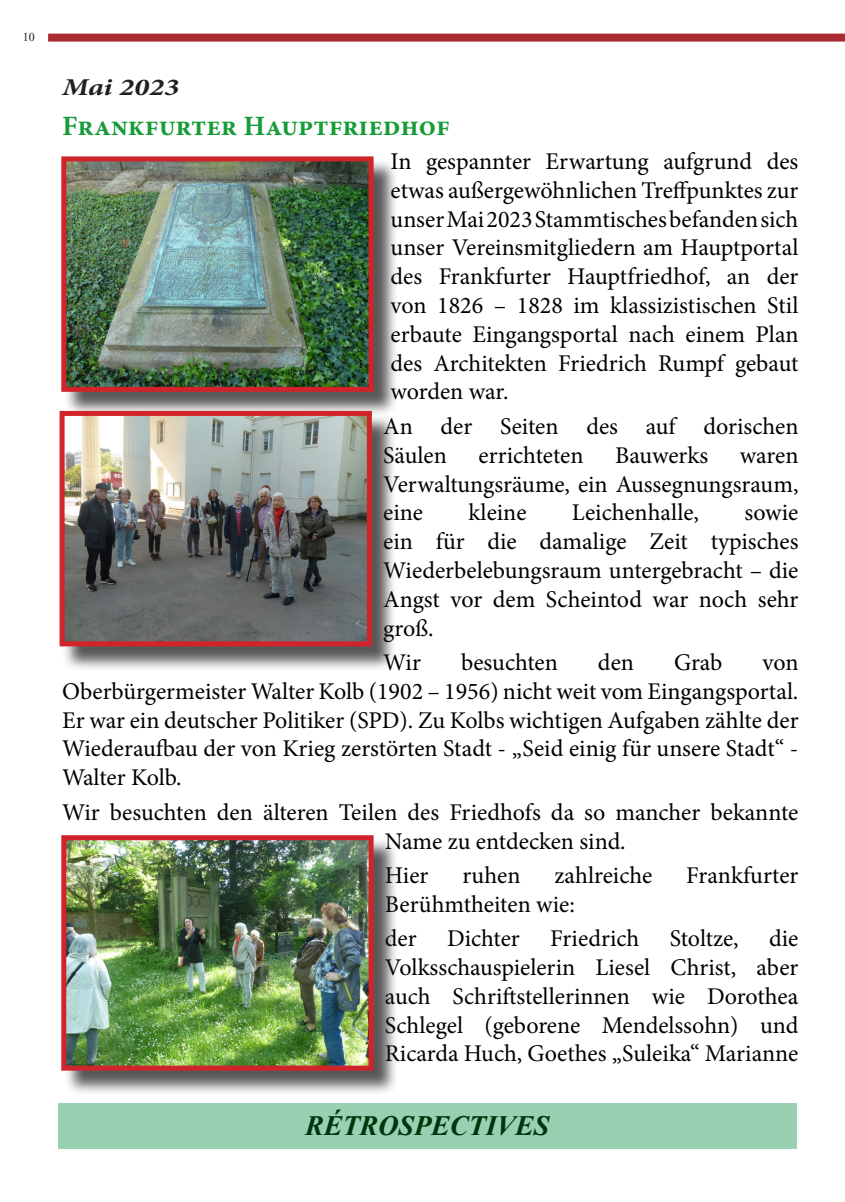
<style>
.page{position:relative;width:845px;height:1202px;background:#fff}
.page>*{position:absolute;margin:0;border:0;box-sizing:border-box;transform-origin:0 0}
.t1{font:700 28px "Minion Pro";color:#179d38}
.t2{font:italic 700 28px "Times New Roman";color:#03350d}
.t3{font:italic 700 24.2px "Minion Pro";color:#231f20;scale:1.25 1}
.t4{font:24px/28.8px "Minion Pro";color:#000;text-align:justify}
.t5{font:12px "Times New Roman";color:#231f20}
</style>
<div class="page">
<div style="left:48px;top:34px;width:797px;height:8px;background:#ab2b32"></div>
<div style="left:58px;top:1103px;width:739px;height:46px;background:#97d1b2"></div>
<div style="left:64px;top:159px;width:335px;height:258px;background:#231f20;opacity:.75"></div>
<img style="left:67px;top:162px;width:300px;height:224px">
<div style="left:61px;top:156px;width:312px;height:236px;border:5px solid #d1232a"></div>
<div style="left:62px;top:414px;width:335px;height:257px;background:#231f20;opacity:.75"></div>
<img style="left:66px;top:417px;width:300px;height:223px">
<div style="left:60px;top:411px;width:312px;height:235px;border:5px solid #d1232a"></div>
<div style="left:64px;top:838px;width:335px;height:258px;background:#231f20;opacity:.75"></div>
<img style="left:67px;top:841px;width:300px;height:224px">
<div style="left:61px;top:835px;width:312px;height:236px;border:5px solid #d1232a"></div>
<p class="t5" style="left:23px;top:28px;width:13px">10</p>
<p class="t3" style="left:62px;top:70px;width:95px">Mai 2023</p>
<p class="t1" style="left:62px;top:106px;width:389px">Frankfurter Hauptfriedhof</p>
<p class="t4" style="left:390px;top:147px;width:409px">In gespannter Erwartung aufgrund des etwas außergewöhnlichen Treffpunktes zur unser Mai 2023 Stammtisches befanden sich unser Vereinsmitgliedern am Hauptportal des Frankfurter Hauptfriedhof, an der von 1826 – 1828 im klassizistischen Stil erbaute Eingangsportal nach einem Plan des Architekten Friedrich Rumpf gebaut worden war.</p>
<p class="t4" style="left:383px;top:412px;width:417px">An der Seiten des auf dorischen<br>Säulen</p>
<p class="t4" style="left:478px;top:441px;width:106px">errichteten</p>
<p class="t4" style="left:615px;top:441px;width:94px">Bauwerks</p>
<p class="t4" style="left:383px;top:441px;width:417px;text-indent:356px">waren Verwaltungsräume, ein Aussegnungsraum, eine</p>
<p class="t4" style="left:468px;top:498px;width:60px">kleine</p>
<p class="t4" style="left:572px;top:498px;width:129px">Leichenhalle,</p>
<p class="t4" style="left:383px;top:498px;width:417px;text-indent:361px">sowie ein für die damalige Zeit typisches Wiederbelebungsraum untergebracht – die Angst vor dem Scheintod war noch sehr groß.</p>
<p class="t4" style="left:383px;top:648px;width:39px">Wir</p>
<p class="t4" style="left:461px;top:648px;width:98px">besuchten</p>
<p class="t4" style="left:598px;top:648px;width:37px">den</p>
<p class="t4" style="left:674px;top:648px;width:50px">Grab</p>
<p class="t4" style="left:62px;top:648px;width:738px;text-indent:700px">von Oberbürgermeister Walter Kolb (1902 – 1956) nicht weit vom Eingangsportal.<br>Er war ein deutscher Politiker (SPD). Zu Kolbs wichtigen Aufgaben zählte der Wiederaufbau der von Krieg zerstörten Stadt - „Seid einig für unsere Stadt“ - Walter Kolb.</p>
<p class="t4" style="left:385px;top:798px;width:415px;text-indent:-323px">Wir besuchten den älteren Teilen des Friedhofs da so mancher bekannte<br>Name zu entdecken sind.</p>
<p class="t4" style="left:385px;top:861px;width:45px">Hier</p>
<p class="t4" style="left:462px;top:861px;width:60px">ruhen</p>
<p class="t4" style="left:554px;top:861px;width:99px">zahlreiche</p>
<p class="t4" style="left:686px;top:861px;width:114px">Frankfurter</p>
<p class="t4" style="left:385px;top:887px;width:191px;line-height:34.4px">Berühmtheiten wie: der</p>
<p class="t4" style="left:385px;top:924px;width:415px;text-indent:384px">die Volksschauspielerin Liesel Christ, aber auch Schriftstellerinnen wie Dorothea Schlegel (geborene Mendelssohn) und Ricarda Huch, Goethes „Suleika“ Marianne</p>
<p class="t4" style="left:447px;top:924px;width:74px">Dichter</p>
<p class="t4" style="left:550px;top:924px;width:91px">Friedrich</p>
<p class="t4" style="left:670px;top:924px;width:71px">Stoltze,</p>
<p class="t2" style="left:305px;top:1106px;width:246px">RÉTROSPEC TIVES</p>
</div>
